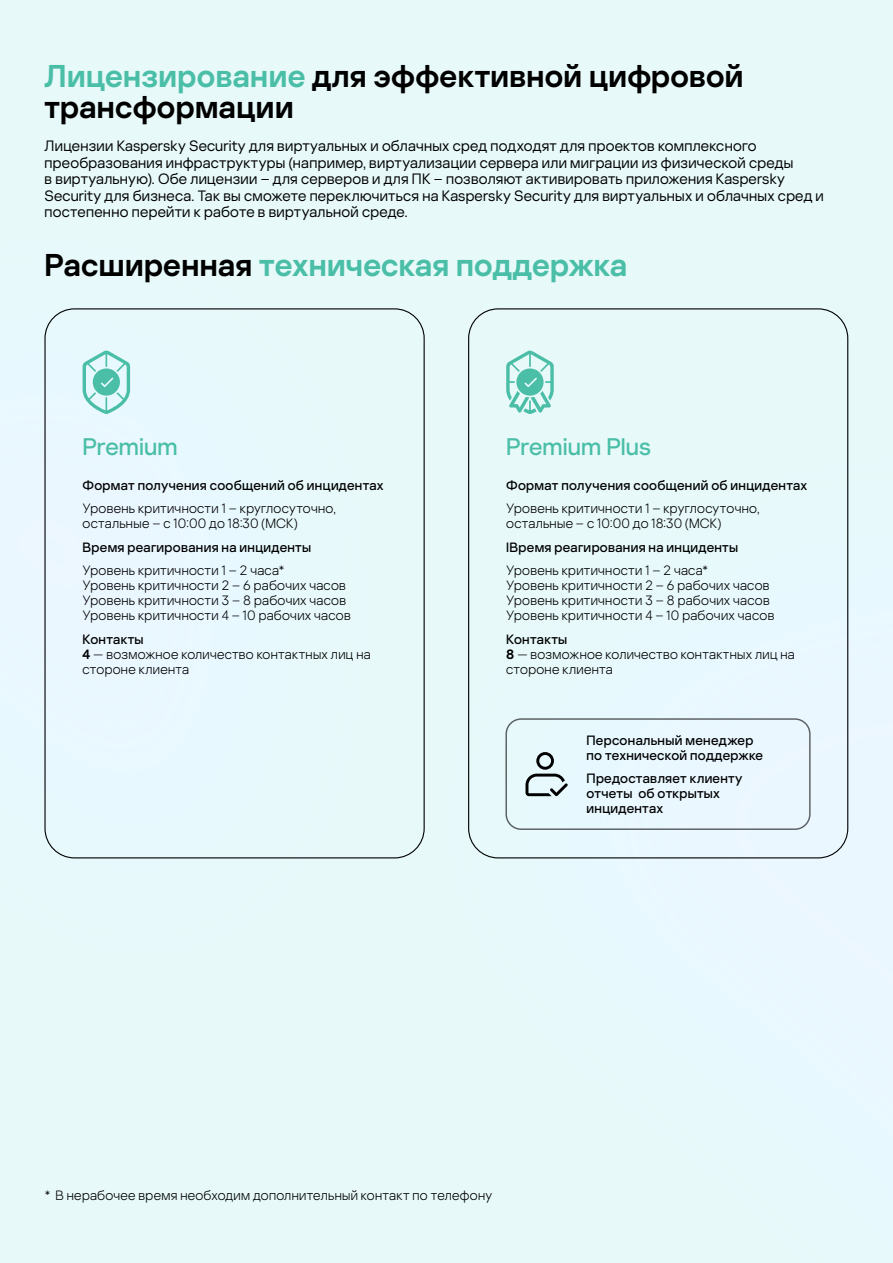
<style>
.page{position:relative;width:893px;height:1263px;background:#e7f9f9}
.page>*{position:absolute;margin:0;border:0;box-sizing:border-box;transform-origin:0 0}
.t1{font:600 31.5px/31.5px "Kaspersky Sans Display";letter-spacing:.01em;color:#000}
.t2{font:600 31.5px "Kaspersky Sans Display";letter-spacing:.01em;color:#4abea7}
.t3{font:500 24px "Kaspersky Sans Display";letter-spacing:.005em;color:#4abea7}
.t4{font:15px/16.5px "Kaspersky Sans Display";letter-spacing:.02em;color:#000}
.t5{font:300 13.5px/15px "Kaspersky Sans Display";letter-spacing:.025em;color:#000}
.t6{font:500 13.5px/15px "Kaspersky Sans Display";letter-spacing:.025em;color:#000}
.s1{color:#4abea7}
.s2{color:#000}
.s3{font-weight:500}
.s4{font-weight:600}
</style>
<div class="page">
<div style="left:403px;top:630px;width:490px;height:333px;background:#e8f8ff"></div>
<div style="left:505px;top:718px;width:306px;height:112px;border:2px solid #000;border-radius:15px"></div>
<svg style="left:525px;top:752px;width:43px;height:44px"></svg>
<svg style="left:83px;top:350px;width:47px;height:64px;background:#a7e1db"></svg>
<svg style="left:506px;top:350px;width:48px;height:64px;background:#a0ded4"></svg>
<h1 class="t1" style="left:45px;top:58px;width:700px"><span class="s1">Лицензирование</span> для эффективной цифровой трансформации</h1>
<p class="t4" style="left:45px;top:137px;width:781px">Лицензии Kaspersky Security для виртуальных и облачных сред подходят для проектов комплексного преобразования инфраструктуры (например, виртуализации сервера или миграции из физической среды<br>в виртуальную). Обе лицензии – для серверов и для ПК – позволяют активировать приложения Kaspersky Security для бизнеса. Так вы сможете переключиться на Kaspersky Security для виртуальных и облачных сред и постепенно перейти к работе в виртуальной среде.</p>
<h1 class="t2" style="left:45px;top:241px;width:584px"><span class="s2">Расширенная</span> техническая поддержка</h1>
<h2 class="t3" style="left:83px;top:429px;width:96px">Premium</h2>
<h2 class="t3" style="left:506px;top:429px;width:146px">Premium Plus</h2>
<p class="t6" style="left:83px;top:477px;width:303px">Формат получения сообщений об инцидентах</p>
<p class="t5" style="left:83px;top:500px;width:255px">Уровень критичности 1 – круглосуточно, остальные – с 10:00 до 18:30 (МСК)</p>
<p class="t6" style="left:83px;top:539px;width:230px">Время реагирования на инциденты</p>
<p class="t5" style="left:83px;top:562px;width:270px">Уровень критичности 1 – 2 часа*<br>Уровень критичности 2 – 6 рабочих часов Уровень критичности 3 – 8 рабочих часов Уровень критичности 4 – 10 рабочих часов</p>
<p class="t5" style="left:83px;top:631px;width:290px"><span class="s3">Контакты<br></span><span class="s4">4</span> — возможное количество контактных лиц на стороне клиента</p>
<p class="t6" style="left:506px;top:477px;width:303px">Формат получения сообщений об инцидентах</p>
<p class="t5" style="left:506px;top:500px;width:255px">Уровень критичности 1 – круглосуточно, остальные – с 10:00 до 18:30 (МСК)</p>
<p class="t6" style="left:506px;top:539px;width:233px">IВремя реагирования на инциденты</p>
<p class="t5" style="left:506px;top:562px;width:270px">Уровень критичности 1 – 2 часа*<br>Уровень критичности 2 – 6 рабочих часов Уровень критичности 3 – 8 рабочих часов Уровень критичности 4 – 10 рабочих часов</p>
<p class="t5" style="left:506px;top:631px;width:290px"><span class="s3">Контакты<br></span><span class="s4">8</span> — возможное количество контактных лиц на стороне клиента</p>
<p class="t6" style="left:587px;top:732px;width:178px">Персональный менеджер по технической поддержке</p>
<p class="t6" style="left:587px;top:770px;width:158px">Предоставляет клиенту отчеты об открытых инцидентах</p>
<p class="t5" style="left:45px;top:1186px;width:449px">* В нерабочее время необходим дополнительный контакт по телефону</p>
</div>
